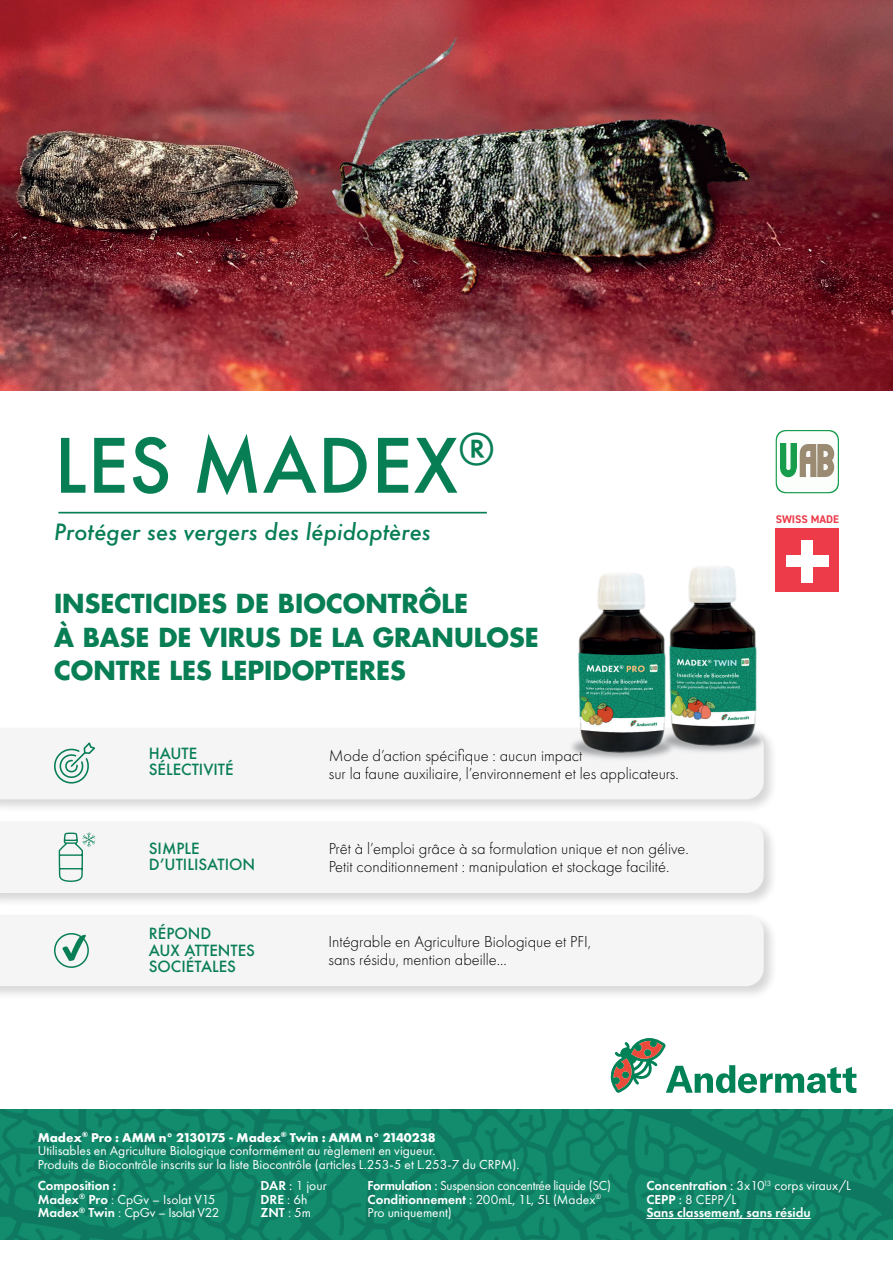
<style>
.page{position:relative;width:893px;height:1263px;background:#fff}
.page>*{position:absolute;margin:0;border:0;box-sizing:border-box;transform-origin:0 0}
.t1{font:500 82.2px "Futura PT";letter-spacing:.01em;color:#087e54}
.t2{font:700 25.5px/33.6px "Futura";color:#087e54}
.t3{font:italic 500 21.75px "Futura";color:#087e54}
.t4{font:300 16.5px/18px "Futura PT";color:#000001}
.t5{font:500 15px/16.5px "Futura";color:#087e54}
.t6{font:13.5px/13.5px "Futura PT";color:#fff}
.t7{font:13.5px/13.5px "Futura PT";letter-spacing:-.02em;color:#fff}
.t8{font:600 13.5px/13.5px "Futura PT";color:#fff}
.t9{font:700 13.2px "Futura PT";color:#fff}
.t10{font:700 11.1px "DIN2014";color:#ec3c49}
.s1{font-weight:600}
.s2{font-weight:500}
.s3{font-weight:400}
</style>
<div class="page">
<div style="left:0;top:912px;width:778px;height:88px;background:#231f20;opacity:.18"></div>
<div style="left:0;top:915px;width:764px;height:71px;background:#f5f5f6"></div>
<div style="left:0;top:819px;width:778px;height:88px;background:#231f20;opacity:.18"></div>
<div style="left:0;top:821px;width:764px;height:72px;background:#f5f5f6"></div>
<div style="left:0;top:726px;width:778px;height:88px;background:#231f20;opacity:.18"></div>
<div style="left:0;top:728px;width:764px;height:71px;background:#f5f5f6"></div>
<img style="left:0;top:1109px;width:893px;height:130px">
<svg style="left:610px;top:1038px;width:246px;height:55px"></svg>
<svg style="left:776px;top:430px;width:63px;height:63px"></svg>
<hr style="left:58px;top:512px;width:429px;height:1px;background:#087e54">
<img style="left:685px;top:546px;width:91px;height:215px">
<img style="left:0;top:0;width:893px;height:391px">
<div style="left:776px;top:528px;width:63px;height:64px;background:#ee3b49"></div>
<div style="left:801px;top:540px;width:12px;height:43px;background:#fff"></div>
<div style="left:786px;top:555px;width:43px;height:12px;background:#fff"></div>
<svg style="left:62px;top:934px;width:24px;height:27px"></svg>
<div style="left:54px;top:933px;width:35px;height:35px;border:2px solid #087e54;border-radius:50%"></div>
<svg style="left:54px;top:742px;width:43px;height:43px"></svg>
<svg style="left:58px;top:831px;width:37px;height:52px"></svg>
<hr style="left:646px;top:1218px;width:165px;height:1px;background:#fff">
<img style="left:558px;top:573px;width:127px;height:195px">
<h1 class="t1" style="left:54px;top:416px;width:442px">LES MADEX<sup>®</sup></h1>
<h3 class="t3" style="left:54px;top:517px;width:378px">Protéger ses vergers des lépidoptères</h3>
<h2 class="t2" style="left:54px;top:586px;width:486px">INSECTICIDES DE BIOCONTRÔLE<br>À BASE DE VIRUS DE LA GRANULOSE<br>CONTRE LES LEPIDOPTERES</h2>
<p class="t5" style="left:149px;top:745px;width:86px">HAUTE<br>SÉLECTIVITÉ</p>
<p class="t5" style="left:149px;top:840px;width:108px">SIMPLE<br>D’UTILISATION</p>
<p class="t5" style="left:149px;top:925px;width:108px">RÉPOND<br>AUX ATTENTES<br>SOCIÉTALES</p>
<p class="t4" style="left:329px;top:746px;width:351px">Mode d’action spécifique : aucun impact<br>sur la faune auxiliaire, l’environnement et les applicateurs.</p>
<p class="t4" style="left:329px;top:840px;width:361px">Prêt à l’emploi grâce à sa formulation unique et non gélive.<br>Petit conditionnement : manipulation et stockage facilité.</p>
<p class="t4" style="left:328px;top:933px;width:264px">Intégrable en Agriculture Biologique et PFI, sans résidu, mention abeille...</p>
<p class="t10" style="left:776px;top:512px;width:65px">SWISS MADE</p>
<p class="t9" style="left:38px;top:1129px;width:399px">Madex<sup>®</sup> Pro : AMM n° 2130175 - Madex<sup>®</sup> Twin : AMM n° 2140238</p>
<p class="t6" style="left:38px;top:1144px;width:483px">Utilisables en Agriculture Biologique conformément au règlement en vigueur.<br>Produits de Biocontrôle inscrits sur la liste Biocontrôle (articles L.253-5 et L.253-7 du CRPM).</p>
<p class="t7" style="left:38px;top:1179px;width:183px"><span class="s1">Composition :<br>Madex</span><sup>®</sup> <span class="s1">Pro</span> : CpGv – Isolat V15<br><span class="s1">Madex</span><sup>®</sup> <span class="s1">Twin</span> : CpGv – Isolat V22</p>
<p class="t6" style="left:261px;top:1179px;width:68px"><span class="s1">DAR</span> <span class="s2">:</span> 1 jour<br><span class="s1">DRE</span> : 6h<br><span class="s1">ZNT</span> : 5m</p>
<p class="t7" style="left:368px;top:1179px;width:245px"><span class="s1">Formulation</span> <span class="s2">:</span> Suspension concentrée liquide (SC)<br><span class="s1">Conditionnement</span> <span class="s2">:</span> 200mL, 1L, 5L (Madex<sup>®<br></sup>Pro uniquement)</p>
<p class="t8" style="left:646px;top:1179px;width:206px">Concentration <span class="s2">:</span> <span class="s3">3x10</span><sup>13</sup> <span class="s3">corps viraux/L<br></span>CEPP <span class="s2">:</span> <span class="s3">8 CEPP/L<br></span>Sans classement, sans résidu</p>
</div>
